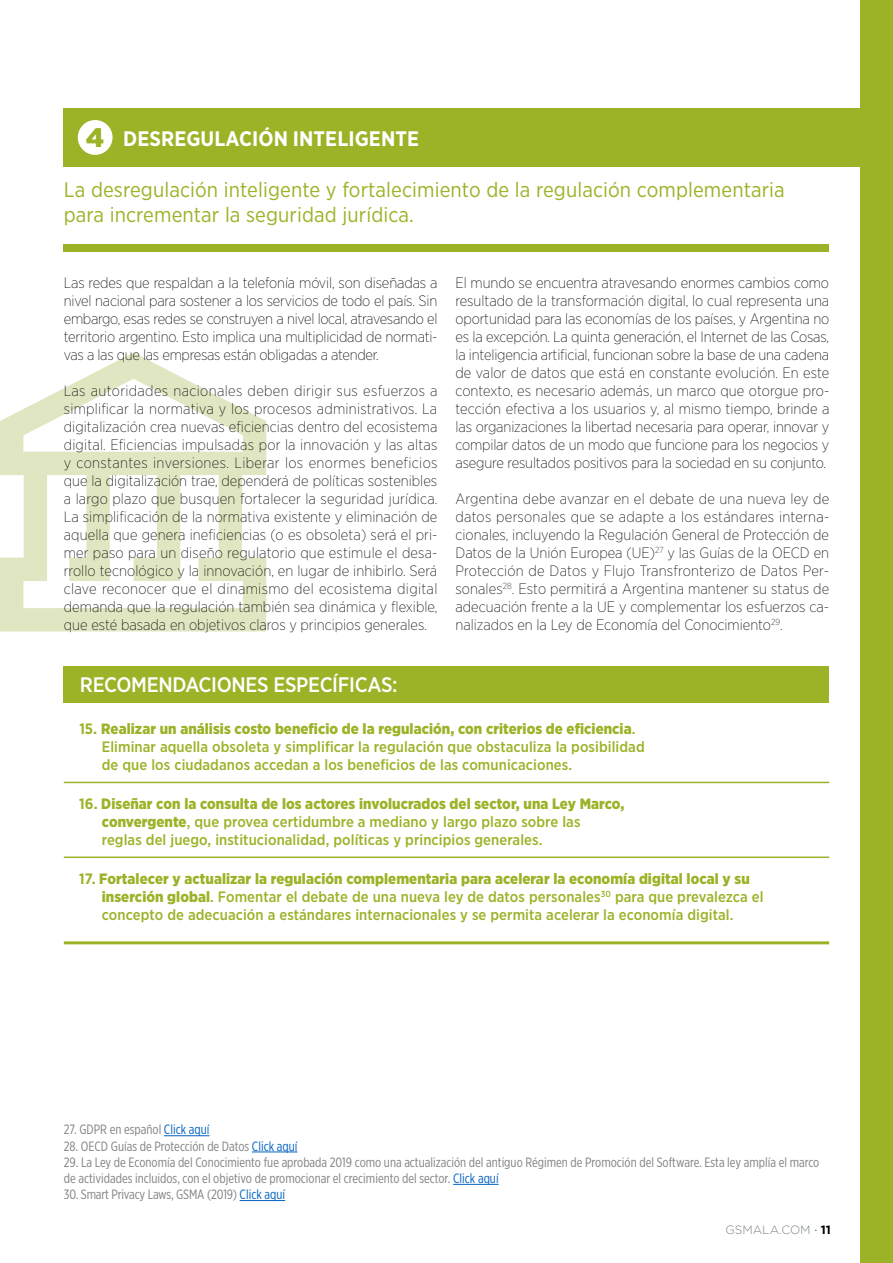
<style>
.page{position:relative;width:893px;height:1263px;background:#fff}
.page>*{position:absolute;margin:0;border:0;box-sizing:border-box;transform-origin:0 0}
.t1{font:21px/25.2px "Gotham Narrow";letter-spacing:.005em;color:#9cb227}
.t2{font:500 21px "Gotham Narrow";letter-spacing:-.015em;color:#fff}
.t3{font:700 21px "Gotham Narrow";letter-spacing:.005em;color:#fff}
.t4{font:200 15px/18px "Gotham Narrow";letter-spacing:-.01em;color:#000;text-align:justify}
.t5{font:500 15px/18px "Gotham Narrow";letter-spacing:.005em;color:#9cb227}
.t6{font:13.5px/16.2px "Gotham X Narrow";color:#808285}
.t7{font:300 12px "Gotham";color:#808285}
.s1{font-family:"Gotham";font-weight:900;font-size:26.85px;color:#9cb227}
.s2{font-weight:700}
.s3{font-weight:900}
.s4{color:#0563c1}
.s5{font-weight:400;color:#006ea2}
.s6{font-weight:700;color:#000}
</style>
<div class="page">
<div style="left:63px;top:666px;width:766px;height:37px;background:#9cb227"></div>
<svg style="left:0;top:352px;width:266px;height:279px"></svg>
<hr style="left:164px;top:1135px;width:45px;height:1px;background:#0563c1">
<hr style="left:252px;top:1151px;width:45px;height:1px;background:#0563c1">
<hr style="left:453px;top:1184px;width:46px;height:1px;background:#0563c1">
<hr style="left:240px;top:1200px;width:45px;height:1px;background:#0563c1">
<hr style="left:64px;top:856px;width:765px;height:2px;background:#9cb227">
<hr style="left:64px;top:782px;width:765px;height:1px;background:#9cb227">
<hr style="left:64px;top:941px;width:765px;height:3px;background:#9cb227">
<div style="left:64px;top:244px;width:765px;height:7px;background:#9cb227"></div>
<div style="left:64px;top:108px;width:815px;height:59px;background:#9cb227"></div>
<div style="left:860px;top:0;width:33px;height:1263px;background:#9cb227"></div>
<div style="left:78px;top:120px;width:35px;height:35px;background:#fff;border-radius:50%"></div>
<h1 class="t3" style="left:86px;top:125px;width:335px"><span class="s1">4</span> DESREGULACIÓN INTELIGENTE</h1>
<h1 class="t1" style="left:64px;top:176px;width:722px">La desregulación inteligente y fortalecimiento de la regulación complementaria para incrementar la seguridad jurídica.</h1>
<p class="t4" style="left:64px;top:273px;width:375px">Las redes que respaldan a la telefonía móvil, son diseñadas a nivel nacional para sostener a los servicios de todo el país. Sin embargo, esas redes se construyen a nivel local, atravesando el territorio argentino. Esto implica una multiplicidad de normati&shy;vas a las que las empresas están obligadas a atender.</p>
<p class="t4" style="left:64px;top:381px;width:375px">Las autoridades nacionales deben dirigir sus esfuerzos a simplificar la normativa y los procesos administrativos. La digitalización crea nuevas eficiencias dentro del ecosistema digital. Eficiencias impulsadas por la innovación y las altas y constantes inversiones. Liberar los enormes beneficios que la digitalización trae, dependerá de políticas sostenibles a largo plazo que busquen fortalecer la seguridad jurídica.<br>La simplificación de la normativa existente y eliminación de aquella que genera ineficiencias (o es obsoleta) será el pri&shy;mer paso para un diseño regulatorio que estimule el desa&shy;rrollo tecnológico y la innovación, en lugar de inhibirlo. Será clave reconocer que el dinamismo del ecosistema digital demanda que la regulación también sea dinámica y flexible, que esté basada en objetivos claros y principios generales.</p>
<h1 class="t2" style="left:80px;top:671px;width:319px">RECOMENDACIONES ESPECÍFICAS:</h1>
<p class="t4" style="left:455px;top:273px;width:375px">El mundo se encuentra atravesando enormes cambios como resultado de la transformación digital, lo cual representa una oportunidad para las economías de los países, y Argentina no es la excepción. La quinta generación, el Internet de las Cosas, la inteligencia artificial, funcionan sobre la base de una cadena de valor de datos que está en constante evolución. En este contexto, es necesario además, un marco que otorgue pro&shy;tección efectiva a los usuarios y, al mismo tiempo, brinde a las organizaciones la libertad necesaria para operar, innovar y compilar datos de un modo que funcione para los negocios y asegure resultados positivos para la sociedad en su conjunto.</p>
<p class="t4" style="left:455px;top:489px;width:375px">Argentina debe avanzar en el debate de una nueva ley de datos personales que se adapte a los estándares interna&shy;cionales, incluyendo la Regulación General de Protección de Datos de la Unión Europea (UE)<sup>27</sup> y las Guías de la OECD en Protección de Datos y Flujo Transfronterizo de Datos Per&shy;sonales<sup>28</sup>. Esto permitirá a Argentina mantener su status de adecuación frente a la UE y complementar los esfuerzos ca&shy;nalizados en la Ley de Economía del Conocimiento<sup>29</sup>.</p>
<p class="t5" style="left:102px;top:719px;width:544px;text-indent:-22px"><span class="s2">15.</span> <span class="s3">Realizar un análisis costo beneficio de la regulación, con criterios de eficiencia</span>.<br>Eliminar aquella obsoleta y simplificar la regulación que obstaculiza la posibilidad de que los ciudadanos accedan a los beneficios de las comunicaciones.</p>
<p class="t5" style="left:102px;top:794px;width:524px;text-indent:-22px"><span class="s2">16.</span> <span class="s3">Diseñar con la consulta de los actores involucrados del sector, una Ley Marco, convergente</span>, que provea certidumbre a mediano y largo plazo sobre las<br>reglas del juego, institucionalidad, políticas y principios generales.</p>
<p class="t5" style="left:102px;top:870px;width:663px;text-indent:-22px"><span class="s2">17.</span> <span class="s3">Fortalecer y actualizar la regulación complementaria para acelerar la economía digital local y su inserción global</span>. Fomentar el debate de una nueva ley de datos personales<sup>30</sup> para que prevalezca el concepto de adecuación a estándares internacionales y se permita acelerar la economía digital.</p>
<p class="t6" style="left:64px;top:1121px;width:147px">27. GDPR en español <span class="s4">Click aquí</span></p>
<p class="t6" style="left:64px;top:1137px;width:235px">28. OECD Guías de Protección de Datos <span class="s4">Click aquí</span></p>
<p class="t6" style="left:64px;top:1154px;width:757px">29. La Ley de Economía del Conocimiento fue aprobada 2019 como una actualización del antiguo Régimen de Promoción del Software. Esta ley amplía el marco de actividades incluidos, con el objetivo de promocionar el crecimiento del sector. <span class="s4">Click aquí</span></p>
<p class="t6" style="left:64px;top:1186px;width:223px">30. Smart Privacy Laws, GSMA (2019) <span class="s4">Click aquí</span></p>
<p class="t7" style="left:725px;top:1223px;width:107px">GSMALA.COM <span class="s5">·</span> <span class="s6">11</span></p>
</div>
